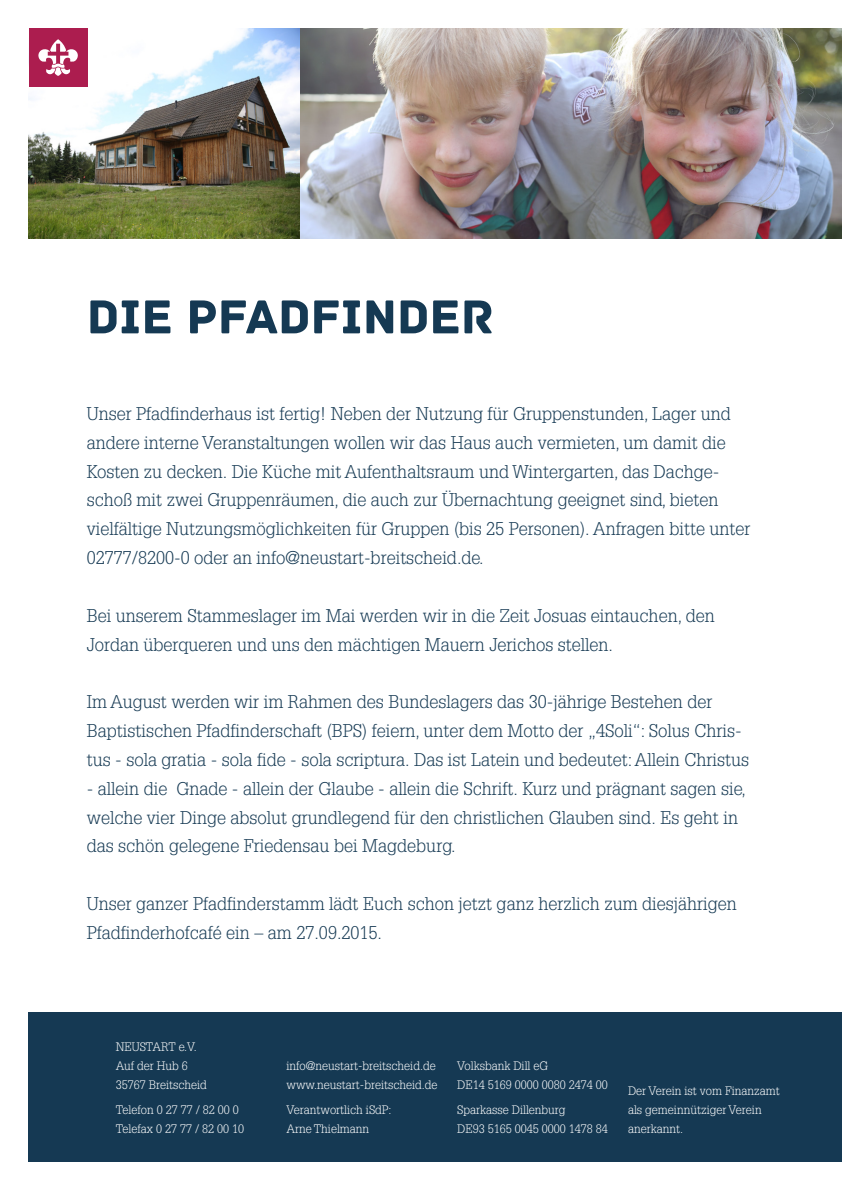
<style>
.page{position:relative;width:842px;height:1191px;background:#fff}
.page>*{position:absolute;margin:0;border:0;box-sizing:border-box;transform-origin:0 0}
.Überschrift_1{font:50px "Archive";color:#153953}
.t1{font:300 18px/28.8px "Glypha";color:#153953}
.Kleiner_Absatz{font:300 12px/19.2px "Glypha";color:#fff}
</style>
<div class="page">
<div style="left:29px;top:1012px;width:813px;height:150px;background:#153953"></div>
<img style="left:29px;top:29px;width:813px;height:209px">
<div style="left:29px;top:28px;width:58px;height:59px;background:#ac1d4f"></div>
<svg style="left:38px;top:39px;width:40px;height:37px"></svg>
<p class="Überschrift_1" style="left:87px;top:287px;width:409px">DIE PFADFINDER</p>
<p class="t1" style="left:87px;top:399px;width:665px">Unser Pfadfinderhaus ist fertig! Neben der Nutzung für Gruppenstunden, Lager und andere interne Veranstaltungen wollen wir das Haus auch vermieten, um damit die Kosten zu decken. Die Küche mit Aufenthaltsraum und Wintergarten, das Dachge&shy;schoß mit zwei Gruppenräumen, die auch zur Übernachtung geeignet sind, bieten vielfältige Nutzungsmöglichkeiten für Gruppen (bis 25 Personen). Anfragen bitte unter 02777/8200-0 oder an info@neustart-breitscheid.de.</p>
<p class="t1" style="left:87px;top:601px;width:629px">Bei unserem Stammeslager im Mai werden wir in die Zeit Josuas eintauchen, den<br>Jordan überqueren und uns den mächtigen Mauern Jerichos stellen.</p>
<p class="t1" style="left:87px;top:688px;width:664px">Im August werden wir im Rahmen des Bundeslagers das 30-jährige Bestehen der<br>Baptistischen Pfadfinderschaft (BPS) feiern, unter dem Motto der „4Soli“: Solus Chris&shy;tus - sola gratia - sola fide - sola scriptura. Das ist Latein und bedeutet: Allein Christus</p>
<p class="t1" style="left:87px;top:774px;width:661px">- allein die Gnade - allein der Glaube - allein die Schrift. Kurz und prägnant sagen sie, welche vier Dinge absolut grundlegend für den christlichen Glauben sind. Es geht in das schön gelegene Friedensau bei Magdeburg.</p>
<p class="t1" style="left:87px;top:889px;width:652px">Unser ganzer Pfadfinderstamm lädt Euch schon jetzt ganz herzlich zum diesjährigen<br>Pfadfinderhofcafé ein – am 27.09.2015.</p>
<p class="Kleiner_Absatz" style="left:116px;top:1037px;width:89px">NEUSTART e.V.<br>Auf der Hub 6<br>35767 Breitscheid</p>
<p class="Kleiner_Absatz" style="left:116px;top:1100px;width:130px">Telefon 0 27 77 / 82 00 0<br>Telefax 0 27 77 / 82 00 10</p>
<p class="Kleiner_Absatz" style="left:286px;top:1056px;width:153px">info@neustart-breitscheid.de www.neustart-breitscheid.de</p>
<p class="Kleiner_Absatz" style="left:286px;top:1100px;width:107px">Verantwortlich iSdP:<br>Arne Thielmann</p>
<p class="Kleiner_Absatz" style="left:457px;top:1056px;width:152px">Volksbank Dill eG<br>DE14 5169 0000 0080 2474 00</p>
<p class="Kleiner_Absatz" style="left:457px;top:1100px;width:152px">Sparkasse Dillenburg<br>DE93 5165 0045 0000 1478 84</p>
<p class="Kleiner_Absatz" style="left:628px;top:1081px;width:153px">Der Verein ist vom Finanzamt als gemeinnütziger Verein anerkannt.</p>
</div>
